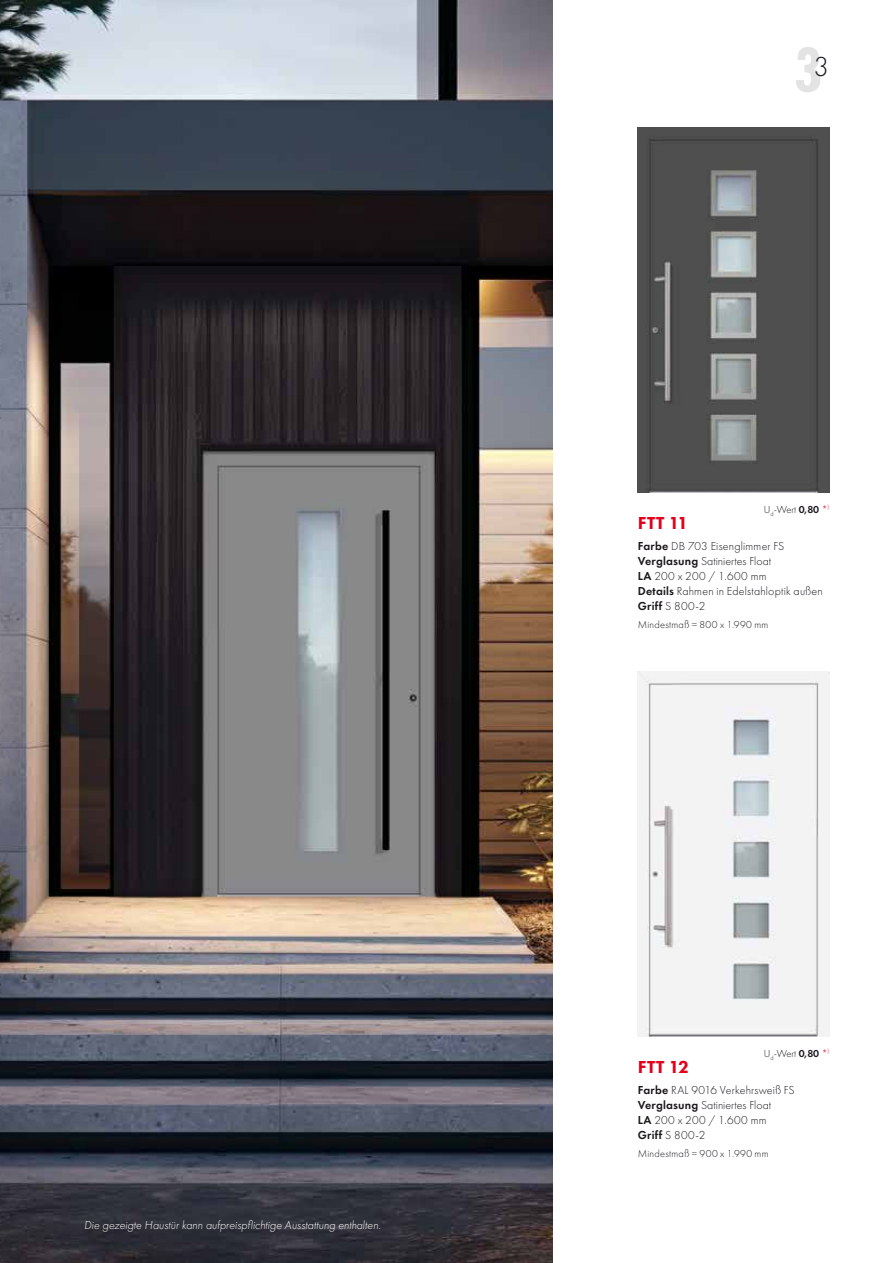
<style>
.page{position:relative;width:893px;height:1263px;background:#fff}
.page>*{position:absolute;margin:0;border:0;box-sizing:border-box;transform-origin:0 0}
.t1{font:700 66px "Futura PT Cond";color:#1a171c}
.t2{font:300 28.5px "Futura PT";color:#1a171c}
.t3{font:800 18px "Futura PT";letter-spacing:.025em;color:#e2001a}
.t4{font:300 12px/15px "Futura PT";letter-spacing:.015em;color:#1a171c}
.t5{font:italic 300 12px "Futura PT";color:#fff}
.t6{font:300 10.5px "Futura PT";letter-spacing:.025em;color:#1a171c}
.s1{font-weight:600}
.s2{color:#e2001a}
</style>
<div class="page">
<img style="left:0;top:0;width:553px;height:1263px">
<img style="left:638px;top:128px;width:191px;height:365px">
<img style="left:638px;top:672px;width:191px;height:365px">
<p class="t5" style="left:84px;top:1218px;width:298px">Die gezeigte Haustür kann aufpreispflichtige Ausstattung enthalten.</p>
<h1 class="t1" style="left:794px;top:31px;width:30px">3</h1>
<h2 class="t2" style="left:814px;top:50px;width:17px">3</h2>
<p class="t6" style="left:764px;top:503px;width:67px">U<sub>d</sub>-Wert <span class="s1">0,80</span> <span class="s2">*</span><sup>)</sup></p>
<h3 class="t3" style="left:638px;top:511px;width:52px">FTT 11</h3>
<p class="t4" style="left:638px;top:538px;width:187px"><span class="s1">Farbe</span> DB 703 Eisenglimmer FS<br><span class="s1">Verglasung</span> Satiniertes Float<br><span class="s1">LA</span> 200 x 200 / 1.600 mm<br><span class="s1">Details</span> Rahmen in Edelstahloptik außen<br><span class="s1">Griff</span> S 800-2</p>
<p class="t6" style="left:638px;top:618px;width:132px">Mindestmaß = 800 x 1.990 mm</p>
<p class="t6" style="left:764px;top:1047px;width:67px">U<sub>d</sub>-Wert <span class="s1">0,80</span> <span class="s2">*</span><sup>)</sup></p>
<h3 class="t3" style="left:638px;top:1056px;width:53px">FTT 12</h3>
<p class="t4" style="left:638px;top:1083px;width:158px"><span class="s1">Farbe</span> RAL 9016 Verkehrsweiß FS<br><span class="s1">Verglasung</span> Satiniertes Float<br><span class="s1">LA</span> 200 x 200 / 1.600 mm<br><span class="s1">Griff</span> S 800-2</p>
<p class="t6" style="left:638px;top:1148px;width:132px">Mindestmaß = 900 x 1.990 mm</p>
</div>
